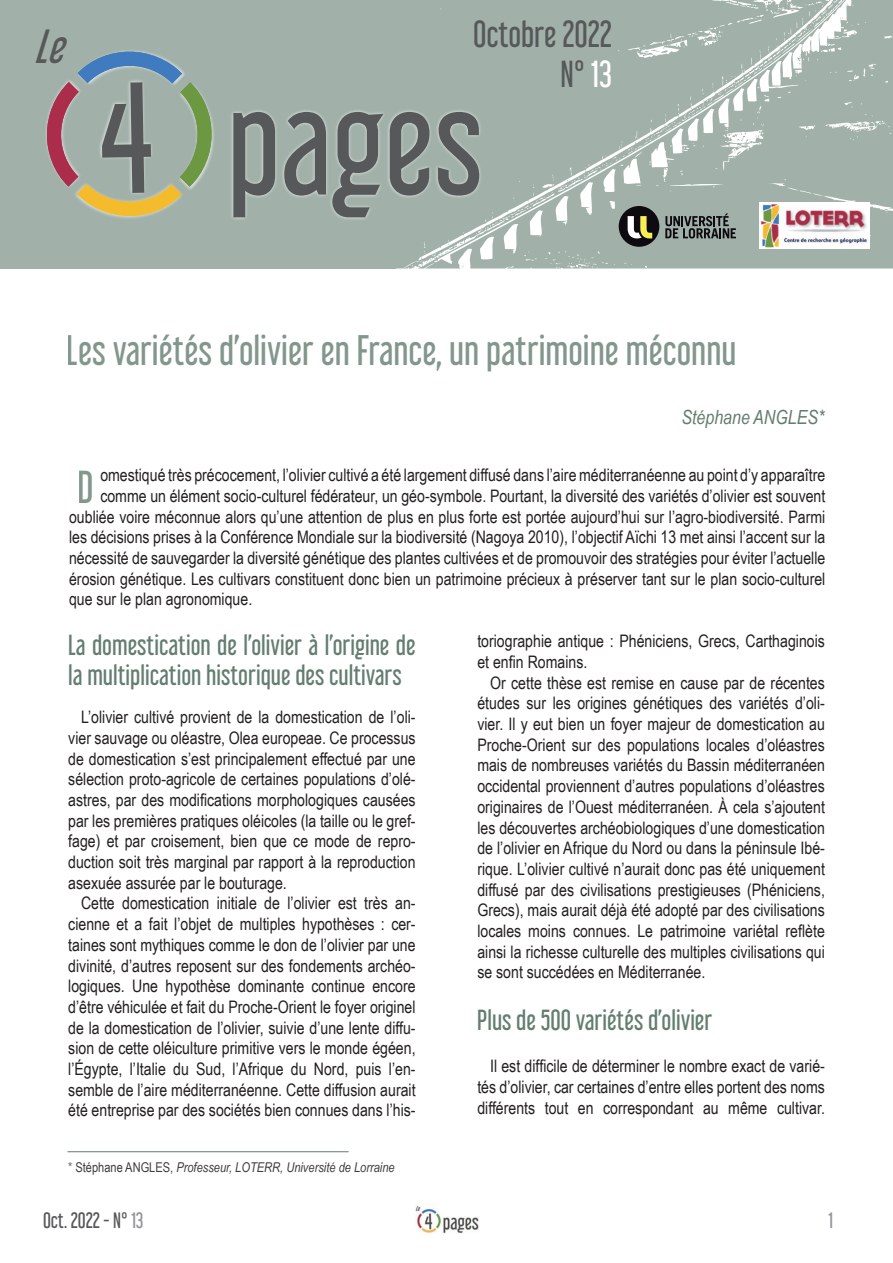
<style>
.page{position:relative;width:893px;height:1263px;background:#fff}
.page>*{position:absolute;margin:0;border:0;box-sizing:border-box;transform-origin:0 0}
.t1{font:133.5px "Libel Suit Rg";color:#57585a}
.t2{font:italic 42px "Libel Suit Rg";color:#57585a}
.t3{font:40.5px "Libel Suit Rg";color:#637e70}
.t4{font:37.5px "Libel Suit Rg";color:#637d70}
.t5{font:33px/39.6px "Libel Suit Rg";color:#57585a;text-align:right}
.t6{font:25.5px/30.6px "Libel Suit Rg";color:#637d70}
.t7{font:italic 19.5px "Arial Narrow";color:#637d70}
.t8{font:19.5px "Libel Suit Rg";color:#57585a}
.t9{font:19.5px "Libel Suit Rg";color:#939598}
.t10{font:17.25px/20.7px "Arial Narrow";color:#231f20;text-align:justify}
.t11{font:italic 13.5px "Arial Narrow";color:#3e3e3f}
.s1{color:#fff}
.s2{font-style:normal;color:#637d70}
.s3{font-style:normal}
.s4{color:#939598}
</style>
<div class="page">
<img style="left:415px;top:1205px;width:64px;height:29px">
<svg style="left:396px;top:0;width:497px;height:268px;background:#aab8b1"></svg>
<svg style="left:832px;top:124px;width:9px;height:3px"></svg>
<svg style="left:849px;top:122px;width:25px;height:9px"></svg>
<svg style="left:728px;top:133px;width:31px;height:9px"></svg>
<svg style="left:441px;top:251px;width:8px;height:4px"></svg>
<svg style="left:425px;top:259px;width:8px;height:5px"></svg>
<svg style="left:649px;top:43px;width:19px;height:11px"></svg>
<div style="left:0;top:0;width:396px;height:268px;background:#a1b1a9"></div>
<svg style="left:396px;top:4px;width:253px;height:232px;background:#a6b5ad"></svg>
<svg style="left:497px;top:0;width:82px;height:16px"></svg>
<div style="left:230px;top:108px;width:253px;height:113px;background:#fff;opacity:.75"></div>
<svg style="left:665px;top:213px;width:71px;height:25px;background:#656e6b"></svg>
<div style="left:619px;top:206px;width:40px;height:41px;background:#0e0b10;border-radius:50%"></div>
<svg style="left:628px;top:216px;width:24px;height:22px"></svg>
<img style="left:760px;top:203px;width:110px;height:46px">
<hr style="left:67px;top:1151px;width:282px;height:1px;background:#637d70">
<svg style="left:46px;top:50px;width:222px;height:171px"></svg>
<h2 class="t2" style="left:34px;top:12px;width:47px">Le</h2>
<h3 class="t5" style="left:473px;top:11px;width:140px">Octobre 2022<br>N° <span class="s1">13</span></h3>
<h1 class="t1" style="left:227px;top:33px;width:257px">pages</h1>
<h3 class="t4" style="left:67px;top:320px;width:671px">Les variétés d’olivier en France, un patrimoine méconnu</h3>
<p class="t7" style="left:681px;top:403px;width:144px">Stéphane ANGLES*</p>
<p class="t10" style="left:100px;top:464px;width:727px">omestiqué très précocement, l’olivier cultivé a été largement diffusé dans l’aire méditerranéenne au point d’y apparaître</p>
<p class="t10" style="left:100px;top:485px;width:727px">comme un élément socio-culturel fédérateur, un géo-symbole. Pourtant, la diversité des variétés d’olivier est souvent</p>
<p class="t10" style="left:69px;top:505px;width:758px">oubliée voire méconnue alors qu’une attention de plus en plus forte est portée aujourd’hui sur l’agro-biodiversité. Parmi</p>
<p class="t10" style="left:69px;top:526px;width:758px">les décisions prises à la Conférence Mondiale sur la biodiversité (Nagoya 2010), l’objectif Aïchi 13 met ainsi l’accent sur la</p>
<p class="t10" style="left:69px;top:547px;width:758px">nécessité de sauvegarder la diversité génétique des plantes cultivées et de promouvoir des stratégies pour éviter l’actuelle</p>
<p class="t10" style="left:69px;top:567px;width:758px">érosion génétique. Les cultivars constituent donc bien un patrimoine précieux à préserver tant sur le plan socio-culturel</p>
<p class="t10" style="left:69px;top:588px;width:185px">que sur le plan agronomique.</p>
<h3 class="t3" style="left:78px;top:454px;width:18px">D</h3>
<h3 class="t6" style="left:68px;top:627px;width:349px">La domestication de l’olivier à l’origine de la multiplication historique des cultivars</h3>
<p class="t10" style="left:68px;top:706px;width:349px;text-indent:13px">L’olivier cultivé provient de la domestication de l’oli&shy;vier sauvage ou oléastre, Olea europeae. Ce processus de domestication s’est principalement effectué par une sélection proto-agricole de certaines populations d’olé&shy;astres, par des modifications morphologiques causées par les premières pratiques oléicoles (la taille ou le gref&shy;fage) et par croisement, bien que ce mode de repro&shy;duction soit très marginal par rapport à la reproduction asexuée assurée par le bouturage.</p>
<p class="t10" style="left:68px;top:892px;width:349px;text-indent:13px">Cette domestication initiale de l’olivier est très an&shy;cienne et a fait l’objet de multiples hypothèses : cer&shy;taines sont mythiques comme le don de l’olivier par une divinité, d’autres reposent sur des fondements archéo&shy;logiques. Une hypothèse dominante continue encore d’être véhiculée et fait du Proche-Orient le foyer originel de la domestication de l’olivier, suivie d’une lente diffu&shy;sion de cette oléiculture primitive vers le monde égéen, l’Égypte, l’Italie du Sud, l’Afrique du Nord, puis l’en&shy;semble de l’aire méditerranéenne. Cette diffusion aurait été entreprise par des sociétés bien connues dans l’his-</p>
<p class="t11" style="left:68px;top:1158px;width:328px"><span class="s2">*</span> <span class="s3">Stéphane ANGLES,</span> Professeur, LOTERR, Université de Lorraine</p>
<p class="t10" style="left:477px;top:630px;width:349px">toriographie antique : Phéniciens, Grecs, Carthaginois et enfin Romains.</p>
<p class="t10" style="left:477px;top:671px;width:349px;text-indent:13px">Or cette thèse est remise en cause par de récentes études sur les origines génétiques des variétés d’oli&shy;vier. Il y eut bien un foyer majeur de domestication au Proche-Orient sur des populations locales d’oléastres mais de nombreuses variétés du Bassin méditerranéen occidental proviennent d’autres populations d’oléastres originaires de l’Ouest méditerranéen. À cela s’ajoutent les découvertes archéobiologiques d’une domestication de l’olivier en Afrique du Nord ou dans la péninsule Ibé&shy;rique. L’olivier cultivé n’aurait donc pas été uniquement diffusé par des civilisations prestigieuses (Phéniciens, Grecs), mais aurait déjà été adopté par des civilisations locales moins connues. Le patrimoine variétal reflète ainsi la richesse culturelle des multiples civilisations qui se sont succédées en Méditerranée.</p>
<h3 class="t6" style="left:477px;top:1002px;width:237px">Plus de 500 variétés d’olivier</h3>
<p class="t10" style="left:477px;top:1055px;width:349px;text-indent:13px">Il est difficile de déterminer le nombre exact de varié&shy;tés d’olivier, car certaines d’entre elles portent des noms différents tout en correspondant au même cultivar.</p>
<p class="t8" style="left:43px;top:1204px;width:102px">Oct. 2022 - N° <span class="s4">13</span></p>
<p class="t9" style="left:829px;top:1204px;width:6px">1</p>
</div>
